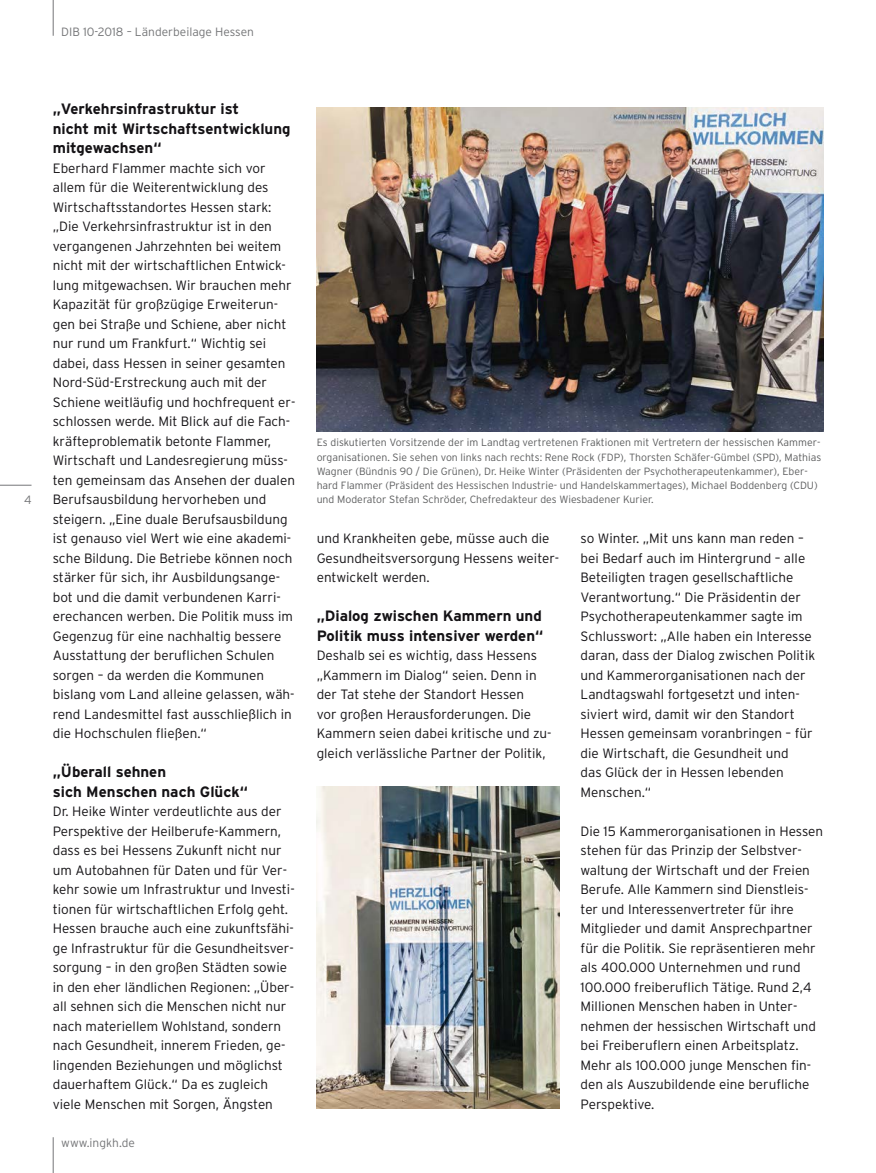
<style>
.page{position:relative;width:876px;height:1173px;background:#fff}
.page>*{position:absolute;margin:0;border:0;box-sizing:border-box;transform-origin:0 0}
.t1{font:700 15px/19.5px "Interstate";color:#141215}
.t2{font:300 13.5px/19.5px "Interstate";color:#141215}
.t3{font:300 12px "Interstate";color:#747577}
.t4{font:300 10.5px/14.2px "Interstate";color:#5d5e5f}
</style>
<div class="page">
<hr style="left:53px;top:0;width:1px;height:36px;background:#747577">
<hr style="left:53px;top:1137px;width:1px;height:36px;background:#747577">
<hr style="left:0;top:485px;width:31px;height:1px;background:#747577">
<img style="left:316px;top:107px;width:506px;height:325px">
<img style="left:316px;top:786px;width:243px;height:323px">
<p class="t3" style="left:61px;top:25px;width:194px">DIB 10-2018 – Länderbeilage Hessen</p>
<p class="t3" style="left:24px;top:493px;width:9px">4</p>
<p class="t1" style="left:53px;top:99px;width:239px">„Verkehrsinfrastruktur ist<br>nicht mit Wirtschaftsentwicklung mitgewachsen“</p>
<p class="t2" style="left:53px;top:158px;width:244px">Eberhard Flammer machte sich vor allem für die Weiterentwicklung des Wirtschaftsstandortes Hessen stark: „Die Verkehrsinfrastruktur ist in den vergangenen Jahrzehnten bei weitem nicht mit der wirtschaftlichen Entwick&shy;lung mitgewachsen. Wir brauchen mehr Kapazität für großzügige Erweiterun&shy;gen bei Straße und Schiene, aber nicht nur rund um Frankfurt.“ Wichtig sei dabei, dass Hessen in seiner gesamten Nord-Süd-Erstreckung auch mit der Schiene weitläufig und hochfrequent er&shy;schlossen werde. Mit Blick auf die Fach&shy;kräfteproblematik betonte Flammer, Wirtschaft und Landesregierung müss&shy;ten gemeinsam das Ansehen der dualen Berufsausbildung hervorheben und steigern. „Eine duale Berufsausbildung ist genauso viel Wert wie eine akademi&shy;sche Bildung. Die Betriebe können noch stärker für sich, ihr Ausbildungsange&shy;bot und die damit verbundenen Karri&shy;erechancen werben. Die Politik muss im Gegenzug für eine nachhaltig bessere Ausstattung der beruflichen Schulen sorgen – da werden die Kommunen bislang vom Land alleine gelassen, wäh&shy;rend Landesmittel fast ausschließlich in die Hochschulen fließen.“</p>
<p class="t1" style="left:53px;top:762px;width:196px">„Überall sehnen<br>sich Menschen nach Glück“</p>
<p class="t2" style="left:53px;top:802px;width:243px">Dr. Heike Winter verdeutlichte aus der Perspektive der Heilberufe-Kammern, dass es bei Hessens Zukunft nicht nur um Autobahnen für Daten und für Ver&shy;kehr sowie um Infrastruktur und Investi&shy;tionen für wirtschaftlichen Erfolg geht.<br>Hessen brauche auch eine zukunftsfähi&shy;ge Infrastruktur für die Gesundheitsver&shy;sorgung – in den großen Städten sowie in den eher ländlichen Regionen: „Über&shy;all sehnen sich die Menschen nicht nur nach materiellem Wohlstand, sondern nach Gesundheit, innerem Frieden, ge&shy;lingenden Beziehungen und möglichst dauerhaftem Glück.“ Da es zugleich viele Menschen mit Sorgen, Ängsten</p>
<p class="t3" style="left:61px;top:1136px;width:75px">www.ingkh.de</p>
<p class="t4" style="left:316px;top:435px;width:506px">Es diskutierten Vorsitzende der im Landtag vertretenen Fraktionen mit Vertretern der hessischen Kammer&shy;organisationen. Sie sehen von links nach rechts: Rene Rock (FDP), Thorsten Schäfer-Gümbel (SPD), Mathias Wagner (Bündnis 90 / Die Grünen), Dr. Heike Winter (Präsidenten der Psychotherapeutenkammer), Eber&shy;hard Flammer (Präsident des Hessischen Industrie- und Handelskammertages), Michael Boddenberg (CDU) und Moderator Stefan Schröder, Chefredakteur des Wiesbadener Kurier.</p>
<p class="t2" style="left:316px;top:529px;width:244px">und Krankheiten gebe, müsse auch die<br>Gesundheitsversorgung Hessens weiter&shy;entwickelt werden.</p>
<p class="t1" style="left:316px;top:606px;width:228px">„Dialog zwischen Kammern und<br>Politik muss intensiver werden“</p>
<p class="t2" style="left:316px;top:646px;width:236px">Deshalb sei es wichtig, dass Hessens „Kammern im Dialog“ seien. Denn in der Tat stehe der Standort Hessen<br>vor großen Herausforderungen. Die Kammern seien dabei kritische und zu&shy;gleich verlässliche Partner der Politik,</p>
<p class="t2" style="left:580px;top:529px;width:236px">so Winter. „Mit uns kann man reden – bei Bedarf auch im Hintergrund – alle Beteiligten tragen gesellschaftliche Verantwortung.“ Die Präsidentin der Psychotherapeutenkammer sagte im Schlusswort: „Alle haben ein Interesse daran, dass der Dialog zwischen Politik und Kammerorganisationen nach der Landtagswahl fortgesetzt und inten&shy;siviert wird, damit wir den Standort Hessen gemeinsam voranbringen – für die Wirtschaft, die Gesundheit und<br>das Glück der in Hessen lebenden Menschen.“</p>
<p class="t2" style="left:580px;top:821px;width:244px">Die 15 Kammerorganisationen in Hessen stehen für das Prinzip der Selbstver&shy;waltung der Wirtschaft und der Freien Berufe. Alle Kammern sind Dienstleis&shy;ter und Interessenvertreter für ihre Mitglieder und damit Ansprechpartner für die Politik. Sie repräsentieren mehr als 400.000 Unternehmen und rund 100.000 freiberuflich Tätige. Rund 2,4<br>Millionen Menschen haben in Unter&shy;nehmen der hessischen Wirtschaft und bei Freiberuflern einen Arbeitsplatz.<br>Mehr als 100.000 junge Menschen fin&shy;den als Auszubildende eine berufliche Perspektive.</p>
</div>
